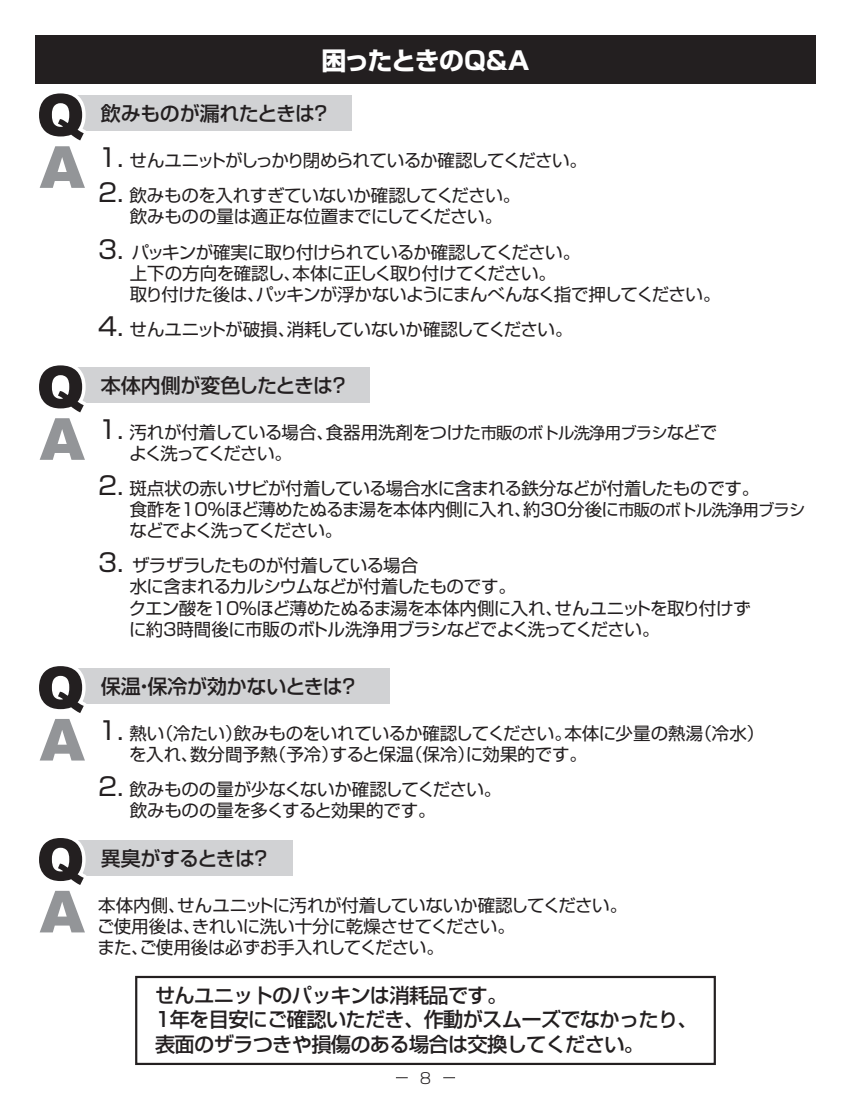
<style>
.page{position:relative;width:851px;height:1099px;background:#fff}
.page>*{position:absolute;margin:0;border:0;box-sizing:border-box;transform-origin:0 0}
.t1{font:900 58px "Arial";color:#231f20}
.t2{font:900 58px "Arial";color:#939598}
.t3{font:700 25px "Shin Go Pro";letter-spacing:-.06em;color:#fff}
.t4{font:500 20.25px/24.8px "Shin Go Pro";letter-spacing:-.035em;color:#231f20}
.t5{font:500 20px "Shin Go Pro";letter-spacing:-.02em;color:#231f20}
.t6{font:500 20px "Shin Go Pro";letter-spacing:-.045em;color:#231f20}
.t7{font:17.5px/21px "Shin Go Pro";letter-spacing:-.03em;color:#231f20}
.t8{font:17.5px "Shin Go Pro";letter-spacing:-.05em;color:#231f20}
.t9{font:300 15px "Shin Go Pro";color:#231f20}
.s1{font-size:25px}
.s2{font-size:16.25px}
</style>
<div class="page">
<svg style="left:443px;top:1077px;width:12px;height:1px"></svg>
<div style="left:35px;top:35px;width:780px;height:49px;background:#231f20"></div>
<div style="left:67px;top:96px;width:284px;height:35px;background:#d1d2d4"></div>
<svg style="left:67px;top:95px;width:26px;height:36px"></svg>
<div style="left:67px;top:368px;width:303px;height:35px;background:#d1d2d4"></div>
<svg style="left:67px;top:367px;width:26px;height:36px"></svg>
<div style="left:67px;top:668px;width:323px;height:35px;background:#d1d2d4"></div>
<svg style="left:67px;top:668px;width:26px;height:36px"></svg>
<div style="left:67px;top:840px;width:225px;height:35px;background:#d1d2d4"></div>
<svg style="left:67px;top:840px;width:26px;height:36px"></svg>
<div style="left:135px;top:975px;width:580px;height:89px;background:#fff;border:2px solid #231f20"></div>
<h1 class="t1" style="left:36px;top:73px;width:50px">Q</h1>
<h1 class="t2" style="left:40px;top:125px;width:47px">A</h1>
<h1 class="t1" style="left:36px;top:345px;width:50px">Q</h1>
<h1 class="t2" style="left:40px;top:397px;width:47px">A</h1>
<h1 class="t1" style="left:36px;top:645px;width:50px">Q</h1>
<h1 class="t2" style="left:40px;top:697px;width:47px">A</h1>
<h1 class="t1" style="left:36px;top:817px;width:50px">Q</h1>
<h1 class="t2" style="left:40px;top:869px;width:47px">A</h1>
<h2 class="t3" style="left:321px;top:41px;width:209px">困ったときのQ&amp;A</h2>
<p class="t5" style="left:101px;top:97px;width:232px">飲みものが漏れたときは？</p>
<p class="t8" style="left:98px;top:146px;width:490px"><span class="s1">1.</span> せんユニットがしっかり閉められているか確認してください。</p>
<p class="t7" style="left:130px;top:183px;width:392px;text-indent:-31px"><span class="s1">2.</span> 飲みものを入れすぎていないか確認してください。飲みものの量は適正な位置までにしてください。</p>
<p class="t7" style="left:130px;top:239px;width:592px;text-indent:-31px"><span class="s1">3.</span> パッキンが確実に取り付けられているか確認してください。<br>上下の方向を確認し、本体に正しく取り付けてください。<br>取り付けた後は、パッキンが浮かないようにまんべんなく指で押してください。</p>
<p class="t7" style="left:98px;top:316px;width:476px"><span class="s1">4.</span> せんユニットが破損、消耗していないか確認してください。</p>
<p class="t5" style="left:101px;top:369px;width:250px">本体内側が変色したときは？</p>
<p class="t7" style="left:129px;top:420px;width:589px;text-indent:-31px"><span class="s1">1.</span> 汚れが付着している場合、食器用洗剤をつけた<span class="s2">市販のボトル洗浄用ブラシ</span>などでよく洗ってください。</p>
<p class="t7" style="left:129px;top:476px;width:677px;text-indent:-31px"><span class="s1">2.</span> 斑点状の赤いサビが付着している場合水に含まれる鉄分などが付着したものです。<br>食酢を10%ほど薄めたぬるま湯を本体内側に入れ、約30分後に<span class="s2">市販のボトル洗浄用ブラシ</span>などでよく洗ってください。</p>
<p class="t7" style="left:129px;top:553px;width:623px;text-indent:-31px"><span class="s1">3.</span> ザラザラしたものが付着している場合<br>水に含まれるカルシウムなどが付着したものです。<br>クエン酸を10%ほど薄めたぬるま湯を本体内側に入れ、せんユニットを取り付けずに約３時間後に市販のボトル洗浄用ブラシなどでよく洗ってください。</p>
<p class="t5" style="left:101px;top:670px;width:259px">保温・保冷が効かないときは？</p>
<p class="t7" style="left:129px;top:720px;width:636px;text-indent:-31px"><span class="s1">1.</span> 熱い（冷たい）飲みものをいれているか確認してください。本体に少量の熱湯（冷水）を入れ、数分間予熱（予冷）すると保温（保冷）に効果的です。</p>
<p class="t7" style="left:130px;top:776px;width:373px;text-indent:-31px"><span class="s1">2.</span> 飲みものの量が少なくないか確認してください。飲みものの量を多くすると効果的です。</p>
<p class="t6" style="left:101px;top:842px;width:172px">異臭がするときは？</p>
<p class="t7" style="left:97px;top:892px;width:531px">本体内側、せんユニットに汚れが付着していないか確認してください。ご使用後は、きれいに洗い十分に乾燥させてください。<br>また、ご使用後は必ずお手入れしてください。</p>
<p class="t4" style="left:155px;top:980px;width:544px">せんユニットのパッキンは消耗品です。<br>1年を目安にご確認いただき、作動がスムーズでなかったり、表面のザラつきや損傷のある場合は交換してください。</p>
<p class="t9" style="left:420px;top:1066px;width:13px">8</p>
</div>
